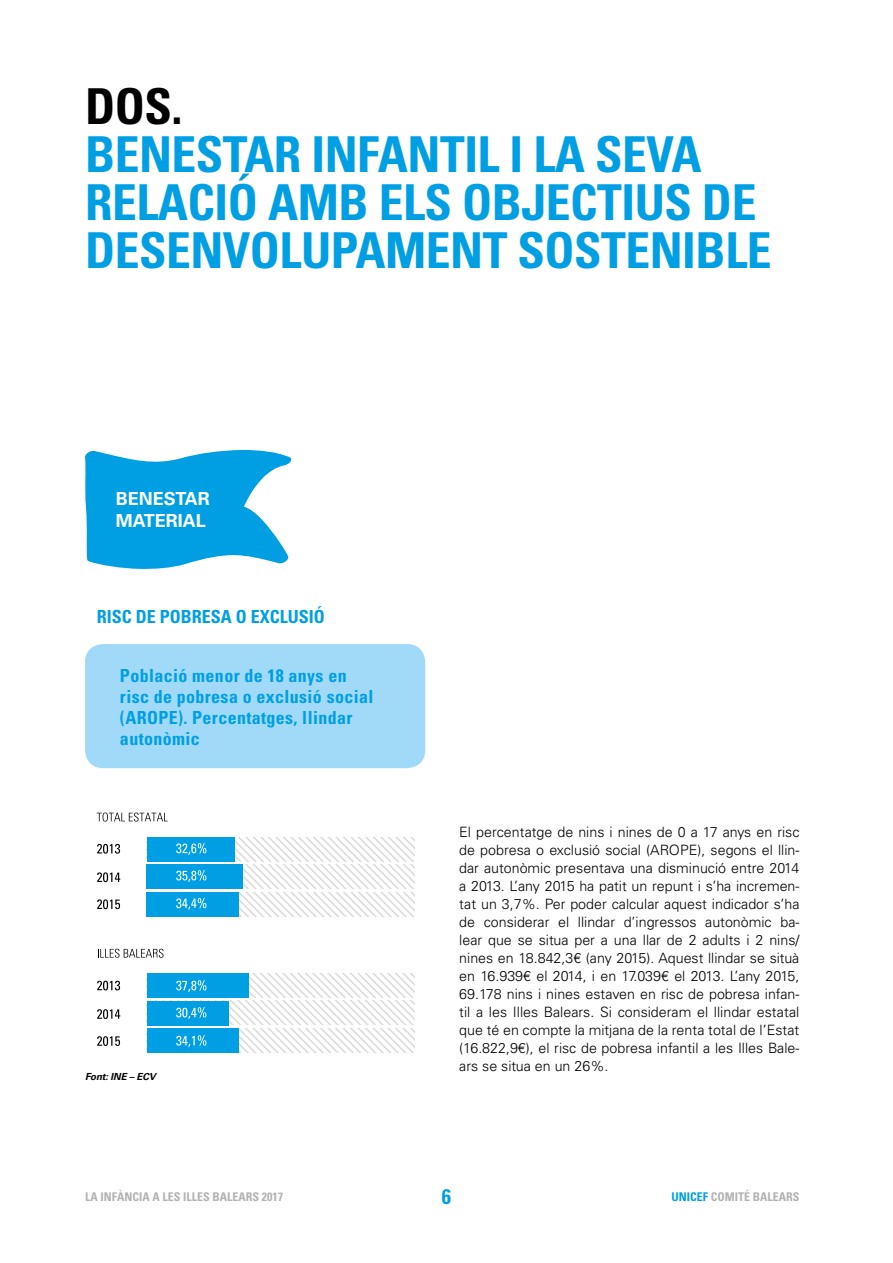
<style>
.page{position:relative;width:893px;height:1263px;background:#fff}
.page>*{position:absolute;margin:0;border:0;box-sizing:border-box;transform-origin:0 0}
.t1{font:700 condensed 49.5px/48px "Univers";letter-spacing:-.01em;color:#009fe3}
.t2{font:700 condensed 49.5px "Univers";color:#000}
.t3{font:700 condensed 21px "Univers";color:#009fe3}
.t4{font:700 condensed 18px/21px "Univers";letter-spacing:.02em;color:#009fe3}
.t5{font:700 condensed 18px "Univers";color:#009fe3}
.t6{font:700 18px/21.6px "Univers";color:#fff}
.t7{font:300 14.25px/18px "Univers";color:#000;text-align:justify}
.t8{font:700 condensed 12px "Univers";color:#b3b2b2}
.t9{font:italic 700 9.75px "Univers";letter-spacing:-.01em;color:#000}
.s1{color:#009fe3}
</style>
<div class="page">
<svg style="left:85px;top:450px;width:207px;height:119px"></svg>
<div style="left:85px;top:644px;width:340px;height:124px;background:#a1daf8;border-radius:18px"></div>
<svg style="left:97px;top:981px;width:23px;height:9px"></svg>
<svg style="left:97px;top:1009px;width:23px;height:10px"></svg>
<svg style="left:97px;top:1036px;width:23px;height:10px"></svg>
<svg style="left:147px;top:974px;width:268px;height:78px"></svg>
<svg style="left:97px;top:844px;width:23px;height:10px"></svg>
<svg style="left:97px;top:872px;width:23px;height:10px"></svg>
<svg style="left:97px;top:899px;width:23px;height:10px"></svg>
<svg style="left:97px;top:812px;width:71px;height:9px"></svg>
<svg style="left:147px;top:837px;width:268px;height:79px"></svg>
<svg style="left:98px;top:949px;width:66px;height:9px"></svg>
<h1 class="t2" style="left:85px;top:76px;width:99px">DOS.</h1>
<h1 class="t1" style="left:85px;top:131px;width:688px">BENESTAR INFANTIL I LA SEVA<br>RELACIÓ AMB ELS OBJECTIUS DE<br>DESENVOLUPAMENT SOSTENIBLE</h1>
<p class="t6" style="left:116px;top:488px;width:95px">BENESTAR<br>MATERIAL</p>
<p class="t5" style="left:97px;top:605px;width:230px">RISC DE POBRESA O EXCLUSIÓ</p>
<p class="t4" style="left:120px;top:665px;width:255px">Població menor de 18 anys en risc de pobresa o exclusió social (AROPE). Percentatges, llindar autonòmic</p>
<p class="t9" style="left:85px;top:1071px;width:72px">Font: INE – ECV</p>
<p class="t7" style="left:459px;top:823px;width:342px">El percentatge de nins i nines de 0 a 17 anys en risc de pobresa o exclusió social (AROPE), segons el llin&shy;dar autonòmic presentava una disminució entre 2014 a 2013. L’any 2015 ha patit un repunt i s’ha incremen&shy;tat un 3,7%. Per poder calcular aquest indicador s’ha de considerar el llindar d’ingressos autonòmic ba&shy;lear que se situa per a una llar de 2 adults i 2 nins/ nines en 18.842,3€ (any 2015). Aquest llindar se situà en 16.939€ el 2014, i en 17.039€ el 2013. L’any 2015, 69.178 nins i nines estaven en risc de pobresa infan&shy;til a les Illes Balears. Si consideram el llindar estatal que té en compte la mitjana de la renta total de l’Estat (16.822,9€), el risc de pobresa infantil a les Illes Bale&shy;ars se situa en un 26%.</p>
<p class="t8" style="left:85px;top:1189px;width:199px">LA INFÀNCIA A LES ILLES BALEARS 2017</p>
<h2 class="t3" style="left:442px;top:1184px;width:11px">6</h2>
<p class="t8" style="left:671px;top:1189px;width:130px"><span class="s1">UNICEF</span> COMITÉ BALEARS</p>
</div>
